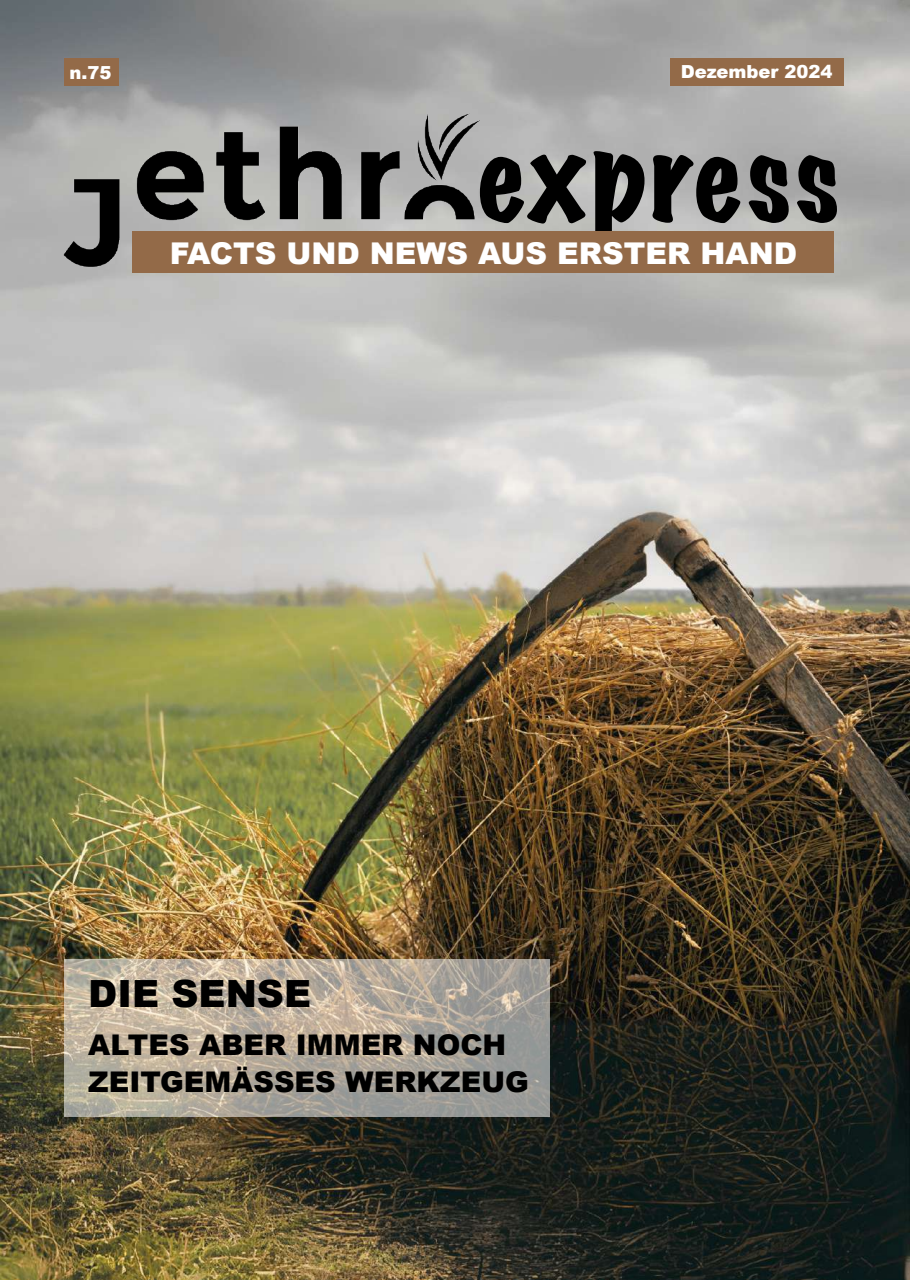
<style>
.page{position:relative;width:910px;height:1280px;background:#fff}
.page>*{position:absolute;margin:0;border:0;box-sizing:border-box;transform-origin:0 0}
.t1{font:expanded 108px "Marker Felt";letter-spacing:.03em;color:#000}
.t2{font:900 37.5px "Arial";color:#000}
.t3{font:900 30px "Arial";color:#fff}
.t4{font:900 28.5px/37.5px "Arial";color:#000}
.t5{font:900 18px "Arial";color:#fff}
</style>
<div class="page">
<img style="left:0;top:0;width:910px;height:1280px">
<div style="left:64px;top:58px;width:54px;height:27px;background:#936a48"></div>
<div style="left:670px;top:58px;width:174px;height:27px;background:#936a48"></div>
<img style="left:64px;top:114px;width:416px;height:153px">
<div style="left:133px;top:232px;width:701px;height:41px;background:#936a48"></div>
<svg style="left:64px;top:959px;width:485px;height:157px;background:#b5ac9e"></svg>
<p class="t5" style="left:69px;top:59px;width:44px">n.75</p>
<p class="t5" style="left:681px;top:58px;width:153px">Dezember 2024</p>
<h1 class="t1" style="left:477px;top:93px;width:363px">express</h1>
<p class="t3" style="left:170px;top:231px;width:629px">FACTS UND NEWS AUS ERSTER HAND</p>
<h2 class="t2" style="left:88px;top:966px;width:224px">DIE SENSE</h2>
<p class="t4" style="left:88px;top:1025px;width:442px">ALTES ABER IMMER NOCH<br>ZEITGEMÄSSES WERKZEUG</p>
</div>
